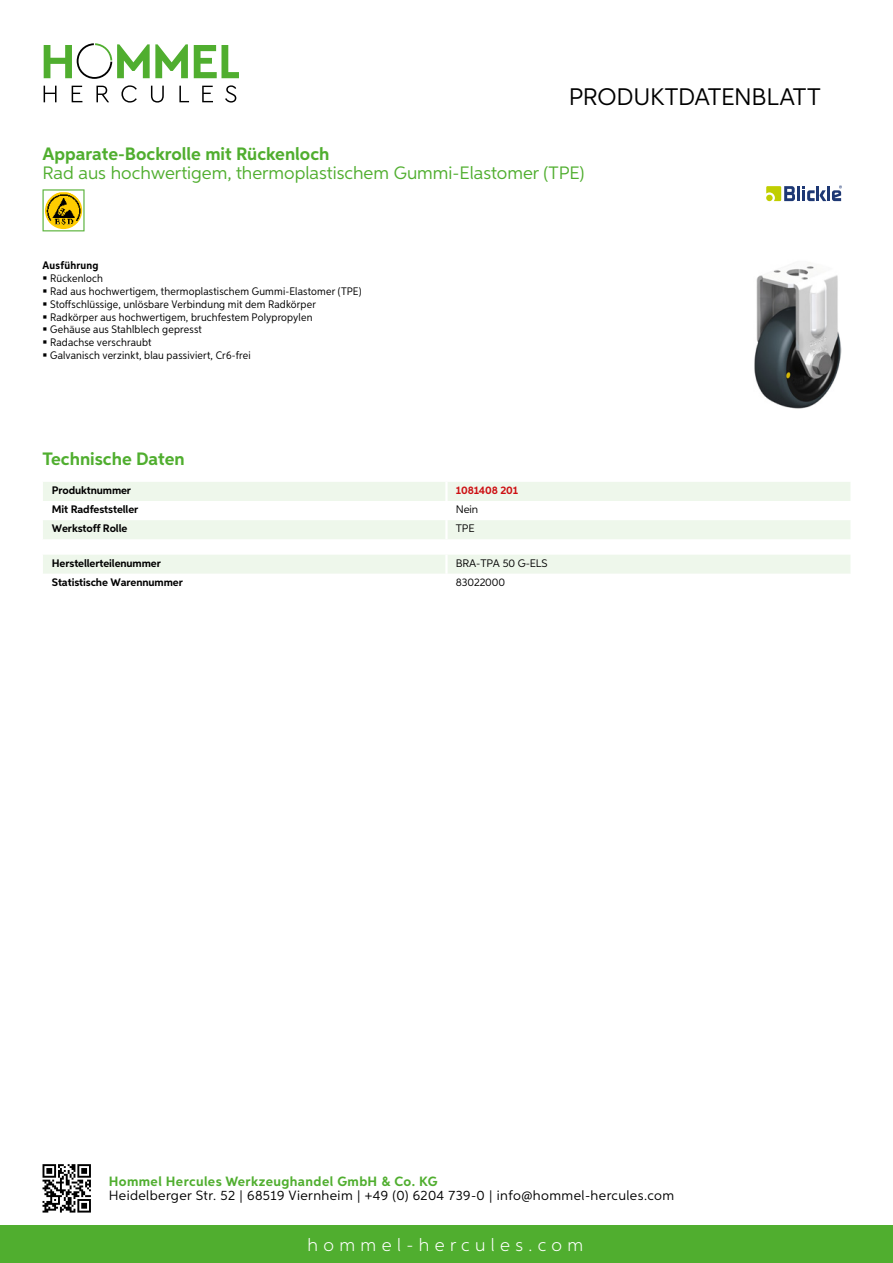
<style>
.page{position:relative;width:893px;height:1263px;background:#fff}
.page>*{position:absolute;margin:0;border:0;box-sizing:border-box;transform-origin:0 0}
.t1{font:24px "Aspira";letter-spacing:-.01em;color:#000}
.t2{font:18px "Aspira";color:#50ae2f}
.t3{font:700 18px "Aspira";color:#50ae2f}
.t4{font:300 18px "Aspira";letter-spacing:.3em;color:#fff}
.t5{font:13.5px "Aspira";letter-spacing:.03em;color:#000}
.t6{font:700 13.5px "Aspira";letter-spacing:.03em;color:#50ae2f}
.t7{font:10.95px/12.8px "Aspira Nar";letter-spacing:.015em;color:#000}
.t8{font:700 10.95px "Aspira";letter-spacing:-.01em;color:#000}
.t9{font:10.95px "Aspira";letter-spacing:-.01em;color:#000}
.t10{font:700 10.95px "Aspira";letter-spacing:-.01em;color:#cd1013}
.t11{font:700 10.95px "Aspira Nar";letter-spacing:.02em;color:#000}
</style>
<div class="page">
<div style="left:0;top:1226px;width:893px;height:37px;background:#50ae2f"></div>
<svg style="left:43px;top:1164px;width:48px;height:48px"></svg>
<svg style="left:194px;top:45px;width:45px;height:33px"></svg>
<svg style="left:44px;top:43px;width:144px;height:36px"></svg>
<svg style="left:44px;top:86px;width:13px;height:16px"></svg>
<svg style="left:72px;top:86px;width:10px;height:16px"></svg>
<svg style="left:96px;top:86px;width:13px;height:16px"></svg>
<svg style="left:121px;top:85px;width:16px;height:18px"></svg>
<svg style="left:151px;top:86px;width:13px;height:17px"></svg>
<svg style="left:179px;top:86px;width:10px;height:16px"></svg>
<svg style="left:202px;top:86px;width:11px;height:16px"></svg>
<svg style="left:225px;top:85px;width:11px;height:18px"></svg>
<svg style="left:43px;top:482px;width:807px;height:57px"></svg>
<hr style="left:445px;top:520px;width:3px;height:19px;background:#fff">
<div style="left:43px;top:555px;width:807px;height:19px;background:#eef7eb"></div>
<svg style="left:43px;top:189px;width:42px;height:42px"></svg>
<img style="left:754px;top:266px;width:88px;height:143px">
<hr style="left:797px;top:186px;width:3px;height:15px;background:#1e3874">
<svg style="left:802px;top:186px;width:24px;height:15px"></svg>
<hr style="left:827px;top:186px;width:3px;height:15px;background:#1e3874">
<hr style="left:816px;top:186px;width:3px;height:15px;background:#1e3874">
<svg style="left:766px;top:186px;width:29px;height:15px"></svg>
<div style="left:766px;top:195px;width:7px;height:6px;background:#c0ce00;border-radius:50%"></div>
<svg style="left:832px;top:185px;width:10px;height:16px"></svg>
<h1 class="t1" style="left:569px;top:82px;width:253px">Produktdatenblatt</h1>
<h2 class="t3" style="left:43px;top:142px;width:288px">Apparate-Bockrolle mit Rückenloch</h2>
<h2 class="t2" style="left:43px;top:162px;width:543px">Rad aus hochwertigem, thermoplastischem Gummi-Elastomer (TPE)</h2>
<p class="t11" style="left:43px;top:259px;width:58px">Ausführung</p>
<p class="t7" style="left:50px;top:272px;width:313px">Rückenloch<br>Rad aus hochwertigem, thermoplastischem Gummi-Elastomer (TPE)<br>Stoffschlüssige, unlösbare Verbindung mit dem Radkörper Radkörper aus hochwertigem, bruchfestem Polypropylen<br>Gehäuse aus Stahlblech gepresst<br>Radachse verschraubt<br>Galvanisch verzinkt, blau passiviert, Cr6-frei</p>
<h2 class="t3" style="left:43px;top:448px;width:144px">Technische Daten</h2>
<p class="t8" style="left:52px;top:483px;width:81px">Produktnummer</p>
<p class="t10" style="left:456px;top:483px;width:64px">1081408 201</p>
<p class="t8" style="left:52px;top:502px;width:88px">Mit Radfeststeller</p>
<p class="t9" style="left:456px;top:502px;width:24px">Nein</p>
<p class="t8" style="left:52px;top:521px;width:77px">Werkstoff Rolle</p>
<p class="t9" style="left:456px;top:522px;width:19px">TPE</p>
<p class="t8" style="left:52px;top:556px;width:111px">Herstellerteilenummer</p>
<p class="t9" style="left:456px;top:556px;width:8px">BRA</p>
<p class="t9" style="left:476px;top:556px;width:73px">-TPA 50 G-ELS</p>
<p class="t8" style="left:52px;top:575px;width:132px">Statistische Warennummer</p>
<p class="t9" style="left:456px;top:575px;width:51px">83022000</p>
<p class="t6" style="left:109px;top:1172px;width:330px">Hommel Hercules Werkzeughandel GmbH &amp; Co. KG</p>
<p class="t5" style="left:109px;top:1187px;width:567px">Heidelberger Str. 52 | 68519 Viernheim | +49 (0) 6204 739-0 | info@hommel-hercules.com</p>
<h2 class="t4" style="left:307px;top:1234px;width:277px">hommel-hercules.com</h2>
</div>
